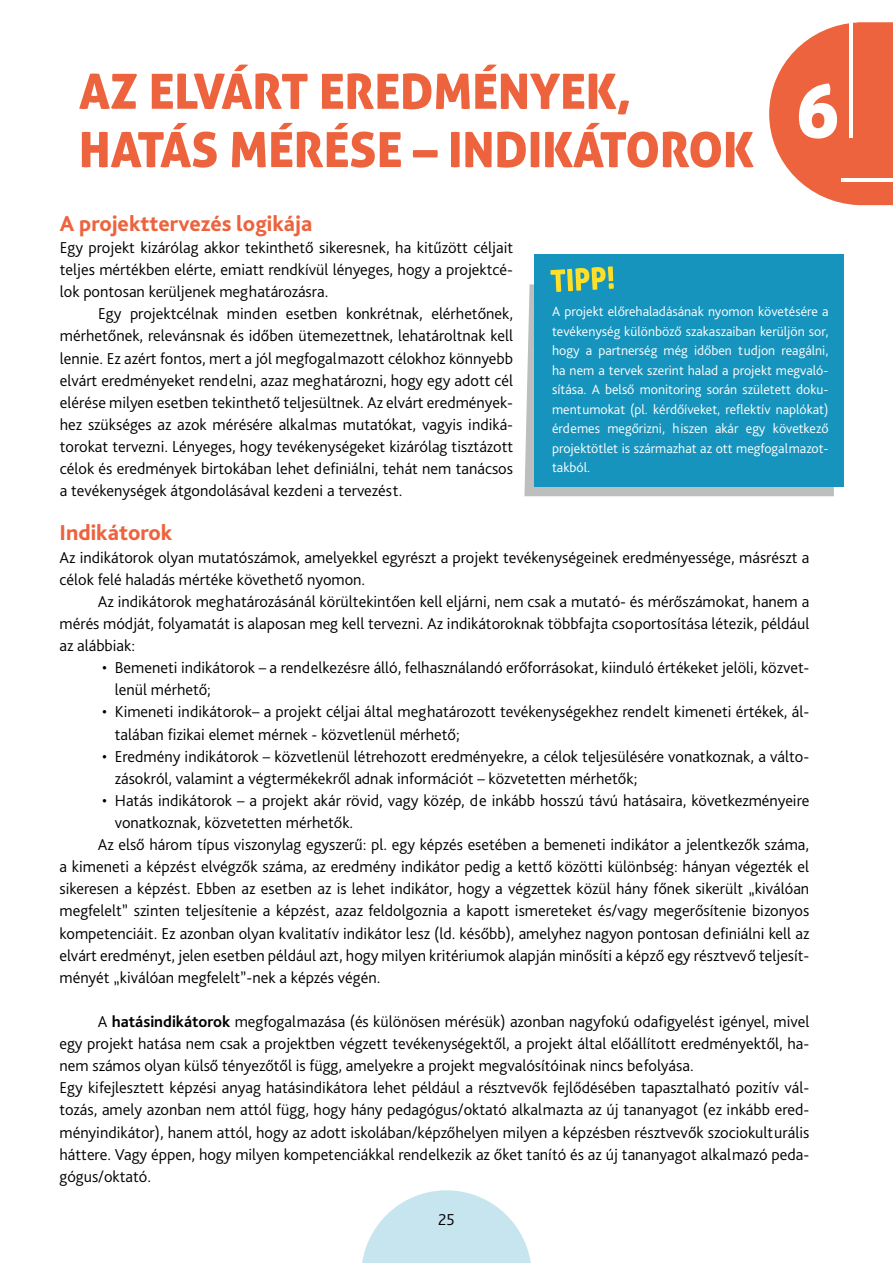
<style>
.page{position:relative;width:893px;height:1263px;background:#fff}
.page>*{position:absolute;margin:0;border:0;box-sizing:border-box;transform-origin:0 0}
.t1{font:74.7px "Aller Display";color:#fff}
.t2{font:800 22.5px "Bliss Pro";color:#ed633d}
.t3{font:300 16.5px/22px "Bliss Pro";color:#000}
.t4{font:300 13.95px/19.5px "Bliss Pro";color:#fff;text-align:justify}
.s1{font-weight:700}
</style>
<div class="page">
<svg style="left:362px;top:1190px;width:169px;height:73px"></svg>
<svg style="left:769px;top:22px;width:124px;height:183px"></svg>
<hr style="left:849px;top:24px;width:3px;height:114px;background:#fff">
<hr style="left:842px;top:178px;width:51px;height:3px;background:#fff">
<svg style="left:82px;top:123px;width:672px;height:45px"></svg>
<svg style="left:79px;top:65px;width:550px;height:49px"></svg>
<svg style="left:524px;top:284px;width:310px;height:212px;background:#bbc4c6"></svg>
<div style="left:534px;top:254px;width:309px;height:232px;background:#1794bd"></div>
<svg style="left:550px;top:266px;width:64px;height:26px"></svg>
<h1 class="t1" style="left:795px;top:63px;width:46px">6</h1>
<h2 class="t2" style="left:60px;top:209px;width:254px">A projekttervezés logikája</h2>
<p class="t3" style="left:60px;top:236px;width:455px;text-align:justify">Egy projekt kizárólag akkor tekinthető sikeresnek, ha kitűzött céljait teljes mértékben elérte, emiatt rendkívül lényeges, hogy a projektcé&shy;lok pontosan kerüljenek meghatározásra.</p>
<p class="t3" style="left:60px;top:302px;width:455px;text-align:justify;text-indent:38px">Egy projektcélnak minden esetben konkrétnak, elérhetőnek, mérhetőnek, relevánsnak és időben ütemezettnek, lehatároltnak kell lennie. Ez azért fontos, mert a jól megfogalmazott célokhoz könnyebb elvárt eredményeket rendelni, azaz meghatározni, hogy egy adott cél elérése milyen esetben tekinthető teljesültnek. Az elvárt eredmények&shy;hez szükséges az azok mérésére alkalmas mutatókat, vagyis indiká&shy;torokat tervezni. Lényeges, hogy tevékenységeket kizárólag tisztázott célok és eredmények birtokában lehet definiálni, tehát nem tanácsos a tevékenységek átgondolásával kezdeni a tervezést.</p>
<p class="t4" style="left:552px;top:301px;width:278px">A projekt előrehaladásának nyomon követésére a tevékenység különböző szakaszaiban kerüljön sor, hogy a partnerség még időben tudjon reagálni, ha nem a tervek szerint halad a projekt megvaló&shy;sítása. A belső monitoring során született doku&shy;mentumokat (pl. kérdőíveket, reflektív naplókat) érdemes megőrizni, hiszen akár egy következő projektötlet is származhat az ott megfogalmazot&shy;takból.</p>
<h2 class="t2" style="left:60px;top:519px;width:114px">Indikátorok</h2>
<p class="t3" style="left:60px;top:546px;width:751px">Az indikátorok olyan mutatószámok, amelyekkel egyrészt a projekt tevékenységeinek eredményessége, másrészt a célok felé haladás mértéke követhető nyomon.</p>
<p class="t3" style="left:60px;top:590px;width:751px;text-align:justify;text-indent:38px">Az indikátorok meghatározásánál körültekintően kell eljárni, nem csak a mutató- és mérőszámokat, hanem a mérés módját, folyamatát is alaposan meg kell tervezni. Az indikátoroknak többfajta csoportosítása létezik, például az alábbiak:</p>
<p class="t3" style="left:115px;top:656px;width:696px;text-indent:-13px">• Bemeneti indikátorok – a rendelkezésre álló, felhasználandó erőforrásokat, kiinduló értékeket jelöli, közvet&shy;lenül mérhető;</p>
<p class="t3" style="left:115px;top:700px;width:696px;text-indent:-13px">• Kimeneti indikátorok– a projekt céljai által meghatározott tevékenységekhez rendelt kimeneti értékek, ál&shy;talában fizikai elemet mérnek - közvetlenül mérhető;</p>
<p class="t3" style="left:115px;top:745px;width:696px;text-indent:-13px">• Eredmény indikátorok – közvetlenül létrehozott eredményekre, a célok teljesülésére vonatkoznak, a válto&shy;zásokról, valamint a végtermékekről adnak információt – közvetetten mérhetők;</p>
<p class="t3" style="left:102px;top:789px;width:709px">• Hatás indikátorok – a projekt akár rövid, vagy közép, de inkább hosszú távú hatásaira, következményeire</p>
<p class="t3" style="left:115px;top:811px;width:240px">vonatkoznak, közvetetten mérhetők.</p>
<p class="t3" style="left:98px;top:833px;width:713px">Az első három típus viszonylag egyszerű: pl. egy képzés esetében a bemeneti indikátor a jelentkezők száma,</p>
<p class="t3" style="left:60px;top:855px;width:751px">a kimeneti a képzést elvégzők száma, az eredmény indikátor pedig a kettő közötti különbség: hányan végezték el</p>
<p class="t3" style="left:60px;top:877px;width:751px">sikeresen a képzést. Ebben az esetben az is lehet indikátor, hogy a végzettek közül hány főnek sikerült „kiválóan</p>
<p class="t3" style="left:60px;top:899px;width:751px">megfelelt” szinten teljesítenie a képzést, azaz feldolgoznia a kapott ismereteket és/vagy megerősítenie bizonyos</p>
<p class="t3" style="left:60px;top:922px;width:751px">kompetenciáit. Ez azonban olyan kvalitatív indikátor lesz (ld. később), amelyhez nagyon pontosan definiálni kell az</p>
<p class="t3" style="left:60px;top:944px;width:751px">elvárt eredményt, jelen esetben például azt, hogy milyen kritériumok alapján minősíti a képző egy résztvevő teljesít-</p>
<p class="t3" style="left:60px;top:966px;width:322px">ményét „kiválóan megfelelt”-nek a képzés végén.</p>
<p class="t3" style="left:60px;top:1010px;width:751px;text-indent:38px">A <span class="s1">hatásindikátorok</span> megfogalmazása (és különösen mérésük) azonban nagyfokú odafigyelést igényel, mivel egy projekt hatása nem csak a projektben végzett tevékenységektől, a projekt által előállított eredményektől, ha&shy;nem számos olyan külső tényezőtől is függ, amelyekre a projekt megvalósítóinak nincs befolyása.<br>Egy kifejlesztett képzési anyag hatásindikátora lehet például a résztvevők fejlődésében tapasztalható pozitív vál&shy;tozás, amely azonban nem attól függ, hogy hány pedagógus/oktató alkalmazta az új tananyagot (ez inkább ered&shy;ményindikátor), hanem attól, hogy az adott iskolában/képzőhelyen milyen a képzésben résztvevők szociokulturális háttere. Vagy éppen, hogy milyen kompetenciákkal rendelkezik az őket tanító és az új tananyagot alkalmazó peda&shy;gógus/oktató.</p>
<p class="t3" style="left:438px;top:1208px;width:18px">25</p>
</div>
